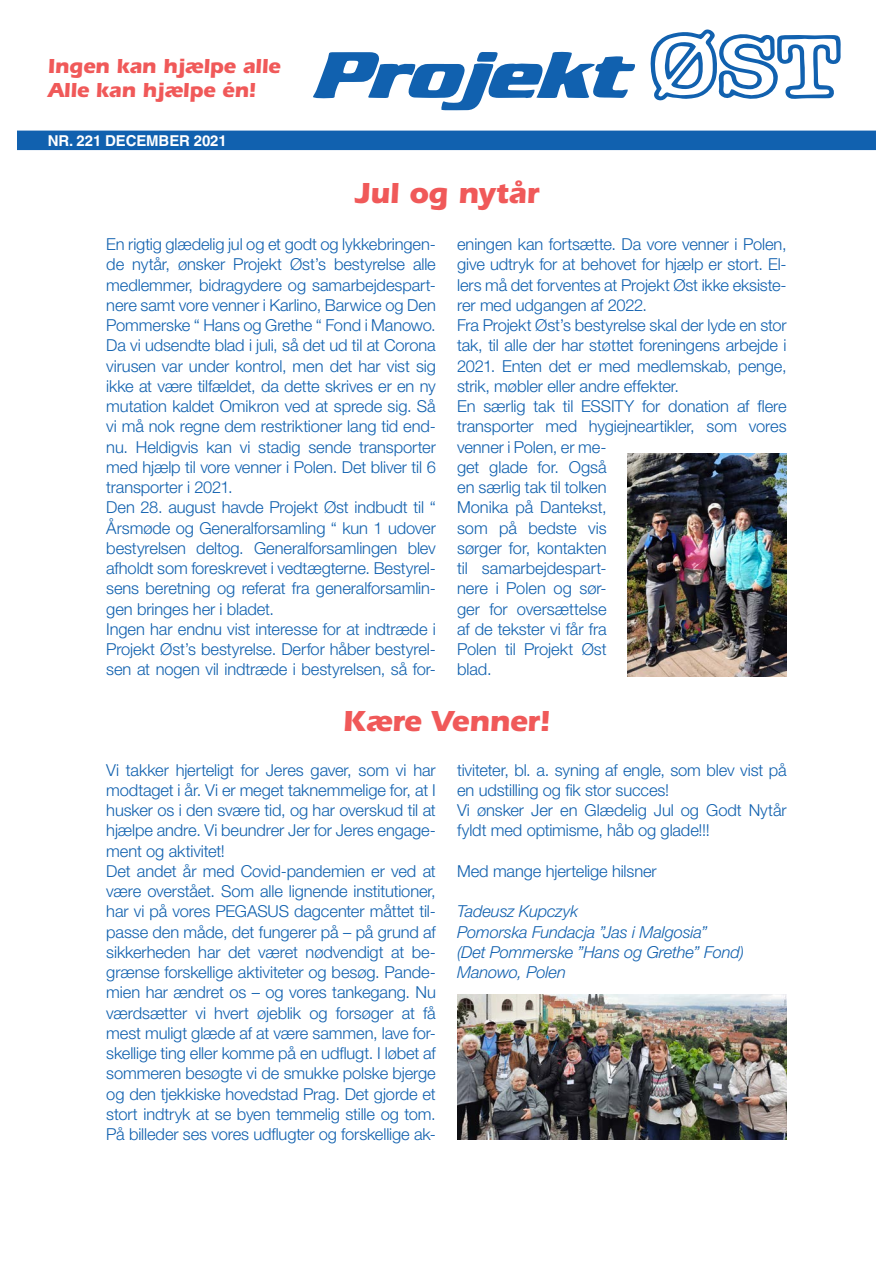
<style>
.page{position:relative;width:893px;height:1263px;background:#fff}
.page>*{position:absolute;margin:0;border:0;box-sizing:border-box;transform-origin:0 0}
.t1{font:700 30px "Itc Eras";letter-spacing:-.01em;color:#f05959}
.t2{font:700 21px/24px "Itc Eras";letter-spacing:-.01em;color:#f05959}
.t3{font:300 16.5px/20.2px "Helvetica Neue LT Pro";letter-spacing:-.005em;color:#1161af}
.t4{font:italic 300 16.5px/20.2px "Helvetica Neue LT Pro";letter-spacing:-.01em;color:#1161af}
.t5{font:700 15px "Helvetica";letter-spacing:-.01em;color:#fff}
</style>
<div class="page">
<svg style="left:313px;top:52px;width:322px;height:58px"></svg>
<svg style="left:650px;top:29px;width:191px;height:72px"></svg>
<div style="left:17px;top:131px;width:859px;height:19px;background:#1161af"></div>
<img style="left:627px;top:454px;width:160px;height:222px">
<img style="left:457px;top:994px;width:330px;height:145px">
<p class="t2" style="left:48px;top:54px;width:234px">Ingen kan hjælpe alle<br>Alle kan hjælpe én!</p>
<p class="t5" style="left:48px;top:131px;width:180px">NR. 221 DECEMBER 2021</p>
<h1 class="t1" style="left:355px;top:176px;width:186px">Jul og nytår</h1>
<p class="t3" style="left:106px;top:234px;width:331px">En rigtig glædelig jul og et godt og lykkebringen&shy;de nytår, ønsker Projekt Øst’s bestyrelse alle medlemmer, bidragydere og samarbejdespart&shy;nere samt vore venner i Karlino, Barwice og Den Pommerske “ Hans og Grethe “ Fond i Manowo.<br>Da vi udsendte blad i juli, så det ud til at Corona virusen var under kontrol, men det har vist sig ikke at være tilfældet, da dette skrives er en ny mutation kaldet Omikron ved at sprede sig. Så vi må nok regne dem restriktioner lang tid end&shy;nu. Heldigvis kan vi stadig sende transporter med hjælp til vore venner i Polen. Det bliver til 6 transporter i 2021.<br>Den 28. august havde Projekt Øst indbudt til “ Årsmøde og Generalforsamling “ kun 1 udover bestyrelsen deltog. Generalforsamlingen blev afholdt som foreskrevet i vedtægterne. Bestyrel&shy;sens beretning og referat fra generalforsamlin&shy;gen bringes her i bladet.<br>Ingen har endnu vist interesse for at indtræde i Projekt Øst’s bestyrelse. Derfor håber bestyrel&shy;sen at nogen vil indtræde i bestyrelsen, så for-</p>
<p class="t3" style="left:457px;top:234px;width:331px">eningen kan fortsætte. Da vore venner i Polen, give udtryk for at behovet for hjælp er stort. El&shy;lers må det forventes at Projekt Øst ikke eksiste&shy;rer med udgangen af 2022.<br>Fra Projekt Øst’s bestyrelse skal der lyde en stor tak, til alle der har støttet foreningens arbejde i<br>2021. Enten det er med medlemskab, penge, strik, møbler eller andre effekter.<br>En særlig tak til ESSITY for donation af flere transporter med hygiejneartikler, som vores venner i Polen, er me-<br>get glade for. Også<br>en særlig tak til tolken<br>Monika på Dantekst,<br>som på bedste vis<br>sørger for, kontakten<br>til samarbejdespart-<br>nere i Polen og sør-<br>ger for oversættelse<br>af de tekster vi får fra<br>Polen til Projekt Øst<br>blad.</p>
<h1 class="t1" style="left:343px;top:704px;width:208px">Kære Venner!</h1>
<p class="t3" style="left:106px;top:759px;width:331px">Vi takker hjerteligt for Jeres gaver, som vi har modtaget i år. Vi er meget taknemmelige for, at I husker os i den svære tid, og har overskud til at hjælpe andre. Vi beundrer Jer for Jeres engage&shy;ment og aktivitet!<br>Det andet år med Covid-pandemien er ved at være overstået. Som alle lignende institutioner, har vi på vores PEGASUS dagcenter måttet til&shy;passe den måde, det fungerer på – på grund af sikkerheden har det været nødvendigt at be&shy;grænse forskellige aktiviteter og besøg. Pande&shy;mien har ændret os – og vores tankegang. Nu værdsætter vi hvert øjeblik og forsøger at få mest muligt glæde af at være sammen, lave for&shy;skellige ting eller komme på en udflugt. I løbet af sommeren besøgte vi de smukke polske bjerge og den tjekkiske hovedstad Prag. Det gjorde et stort indtryk at se byen temmelig stille og tom.<br>På billeder ses vores udflugter og forskellige ak-</p>
<p class="t3" style="left:457px;top:759px;width:331px">tiviteter, bl. a. syning af engle, som blev vist på en udstilling og fik stor succes!<br>Vi ønsker Jer en Glædelig Jul og Godt Nytår fyldt med optimisme, håb og glade!!!</p>
<p class="t3" style="left:457px;top:860px;width:201px">Med mange hjertelige hilsner</p>
<p class="t4" style="left:457px;top:901px;width:288px">Tadeusz Kupczyk<br>Pomorska Fundacja ”Jas i Malgosia”<br>(Det Pommerske ”Hans og Grethe” Fond)<br>Manowo, Polen</p>
</div>
